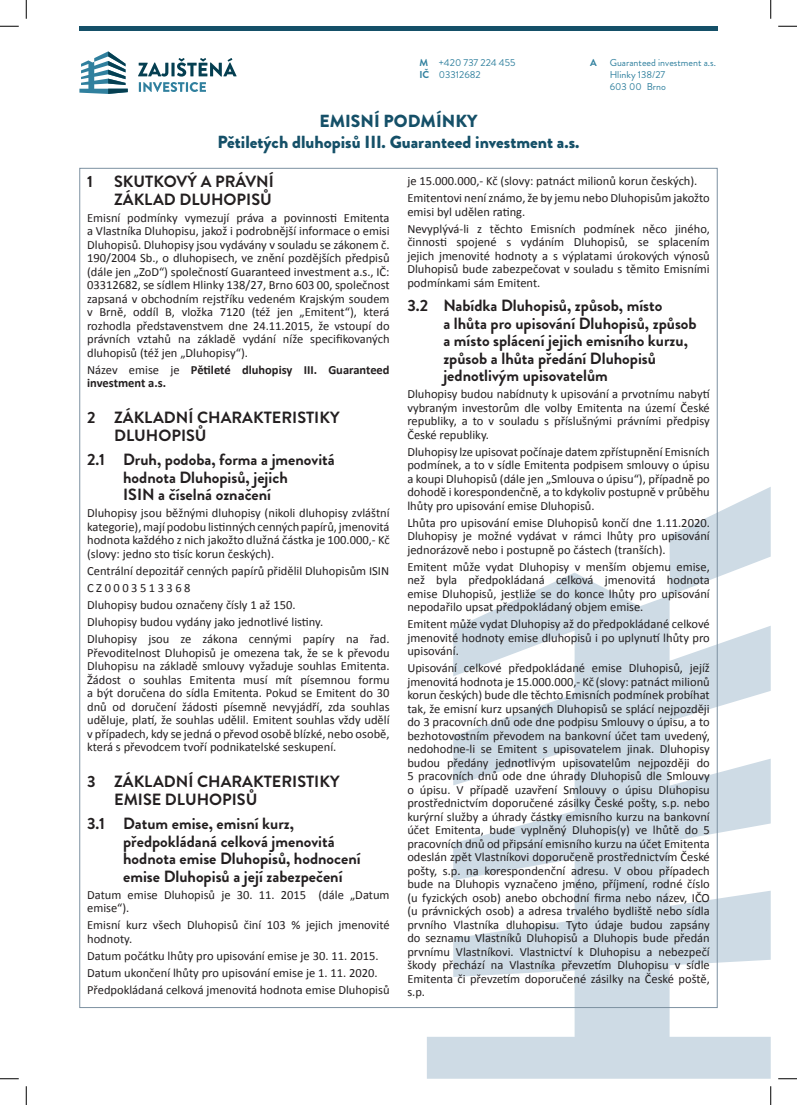
<style>
.page{position:relative;width:797px;height:1105px;background:#fff}
.page>*{position:absolute;margin:0;border:0;box-sizing:border-box;transform-origin:0 0}
.t1{font:900 17.5px/21px "Brandon Grotesque";color:#155068;text-align:center}
.t2{font:700 16.25px/17.5px "Brandon Grotesque";color:#231f20}
.t3{font:12.5px/13.5px "Calibri";color:#231f20;text-align:justify}
.t4{font:700 12.5px/13.5px "Calibri";color:#231f20}
.t5{font:10px/12px "Brandon Grotesque";color:#30809e}
.t6{font:700 10px/12px "Brandon Grotesque";color:#30809e}
.s1{font-weight:400}
</style>
<div class="page">
<svg style="left:427px;top:487px;width:343px;height:592px;fill:#cedbe5"></svg>
<svg style="left:79px;top:51px;width:49px;height:43px"></svg>
<svg style="left:138px;top:58px;width:99px;height:34px"></svg>
<div style="left:79px;top:26px;width:638px;height:5px;background:#155068"></div>
<svg style="left:0;top:25px;width:19px;height:2px"></svg>
<svg style="left:778px;top:25px;width:19px;height:2px"></svg>
<svg style="left:0;top:1078px;width:19px;height:1px"></svg>
<svg style="left:778px;top:1078px;width:19px;height:1px"></svg>
<svg style="left:25px;top:0;width:2px;height:19px"></svg>
<svg style="left:25px;top:1086px;width:2px;height:19px"></svg>
<svg style="left:770px;top:0;width:1px;height:19px"></svg>
<svg style="left:770px;top:1086px;width:1px;height:19px"></svg>
<p class="t6" style="left:419px;top:57px;width:11px">M<br>IČ</p>
<p class="t5" style="left:439px;top:57px;width:78px">+420 737 224 455</p>
<p class="t6" style="left:590px;top:57px;width:8px">A</p>
<p class="t5" style="left:439px;top:69px;width:43px">03312682</p>
<h1 class="t1" style="left:217px;top:111px;width:363px">EMISNÍ PODMÍNKY<br>Pětiletých dluhopisů III. Guaranteed investment a.s.</h1>
<p class="t5" style="left:610px;top:57px;width:108px">Guaranteed investment a.s.<br>Hlinky 138/27<br>603 00 Brno</p>
<h2 class="t2" style="left:87px;top:173px;width:7px">1</h2>
<h2 class="t2" style="left:114px;top:173px;width:161px">SKUTKOVÝ A PRÁVNÍ<br>ZÁKLAD DLUHOPISŮ</h2>
<p class="t3" style="left:87px;top:210px;width:304px">Emisní podmínky vymezují práva a povinnosti Emitenta a Vlastníka Dluhopisu, jakož i podrobnější informace o emisi Dluhopisů. Dluhopisy jsou vydávány v souladu se zákonem č.<br>190/2004 Sb., o dluhopisech, ve znění pozdějších předpisů (dále jen „ZoD“) společností Guaranteed investment a.s., IČ:<br>03312682, se sídlem Hlinky 138/27, Brno 603 00, společnost zapsaná v obchodním rejstříku vedeném Krajským soudem v Brně, oddíl B, vložka 7120 (též jen „Emitent“), která rozhodla představenstvem dne 24.11.2015, že vstoupí do právních vztahů na základě vydání níže specifikovaných dluhopisů (též jen „Dluhopisy“).</p>
<p class="t4" style="left:87px;top:362px;width:304px"><span class="s1">Název emise je</span> Pětileté dluhopisy III. Guaranteed investment a.s.</p>
<h2 class="t2" style="left:114px;top:409px;width:227px;text-indent:-27px">2 ZÁKLADNÍ CHARAKTERISTIKY<br>DLUHOPISŮ</h2>
<h2 class="t2" style="left:123px;top:451px;width:213px;text-indent:-36px">2.1 Druh, podoba, forma a jmenovitá hodnota Dluhopisů, jejich<br>ISIN a číselná označení</h2>
<p class="t3" style="left:87px;top:506px;width:304px">Dluhopisy jsou běžnými dluhopisy (nikoli dluhopisy zvláštní kategorie), mají podobu listinných cenných papírů, jmenovitá hodnota každého z nich jakožto dlužná částka je 100.000,- Kč (slovy: jedno sto tisíc korun českých).</p>
<p class="t3" style="left:87px;top:562px;width:304px;line-height:17px;text-align:left">Centrální depozitář cenných papírů přidělil Dluhopisům ISIN CZ0003513368<br>Dluhopisy budou označeny čísly 1 až 150.<br>Dluhopisy budou vydány jako jednotlivé listiny.<br>Dluhopisy jsou ze zákona cennými papíry na řad.</p>
<p class="t3" style="left:87px;top:645px;width:304px">Převoditelnost Dluhopisů je omezena tak, že se k převodu Dluhopisu na základě smlouvy vyžaduje souhlas Emitenta.<br>Žádost o souhlas Emitenta musí mít písemnou formu a být doručena do sídla Emitenta. Pokud se Emitent do 30 dnů od doručení žádosti písemně nevyjádří, zda souhlas uděluje, platí, že souhlas udělil. Emitent souhlas vždy udělí v případech, kdy se jedná o převod osobě blízké, nebo osobě, která s převodcem tvoří podnikatelské seskupení.</p>
<h2 class="t2" style="left:114px;top:773px;width:227px;text-indent:-27px">3 ZÁKLADNÍ CHARAKTERISTIKY<br>EMISE DLUHOPISŮ</h2>
<h2 class="t2" style="left:123px;top:815px;width:239px;text-indent:-36px">3.1 Datum emise, emisní kurz, předpokládaná celková jmenovitá hodnota emise Dluhopisů, hodnocení emise Dluhopisů a její zabezpečení</h2>
<p class="t3" style="left:87px;top:888px;width:304px">Datum emise Dluhopisů je 30. 11. 2015 (dále „Datum emise“).</p>
<p class="t3" style="left:87px;top:918px;width:304px">Emisní kurz všech Dluhopisů činí 103 % jejich jmenovité hodnoty.</p>
<p class="t3" style="left:87px;top:947px;width:304px;line-height:17px;text-align:left">Datum počátku lhůty pro upisování emise je 30. 11. 2015.<br>Datum ukončení lhůty pro upisování emise je 1. 11. 2020.<br>Předpokládaná celková jmenovitá hodnota emise Dluhopisů</p>
<p class="t3" style="left:407px;top:172px;width:304px;line-height:17px">je 15.000.000,- Kč (slovy: patnáct milionů korun českých).<br>Emitentovi není známo, že by jemu nebo Dluhopisům jakožto</p>
<p class="t3" style="left:407px;top:203px;width:304px;line-height:17px">emisi byl udělen rating.<br>Nevyplývá-li z těchto Emisních podmínek něco jiného,</p>
<p class="t3" style="left:407px;top:235px;width:304px">činnosti spojené s vydáním Dluhopisů, se splacením jejich jmenovité hodnoty a s výplatami úrokových výnosů Dluhopisů bude zabezpečovat v souladu s těmito Emisními podmínkami sám Emitent.</p>
<h2 class="t2" style="left:443px;top:297px;width:255px;text-indent:-36px">3.2 Nabídka Dluhopisů, způsob, místo<br>a lhůta pro upisování Dluhopisů, způsob a místo splácení jejich emisního kurzu, způsob a lhůta předání Dluhopisů jednotlivým upisovatelům</h2>
<p class="t3" style="left:407px;top:387px;width:304px">Dluhopisy budou nabídnuty k upisování a prvotnímu nabytí vybraným investorům dle volby Emitenta na území České republiky, a to v souladu s příslušnými právními předpisy České republiky.</p>
<p class="t3" style="left:407px;top:445px;width:304px">Dluhopisy lze upisovat počínaje datem zpřístupnění Emisních podmínek, a to v sídle Emitenta podpisem smlouvy o úpisu a koupi Dluhopisů (dále jen „Smlouva o úpisu“), případně po dohodě i korespondenčně, a to kdykoliv postupně v průběhu lhůty pro upisování emise Dluhopisů.</p>
<p class="t3" style="left:407px;top:516px;width:304px">Lhůta pro upisování emise Dluhopisů končí dne 1.11.2020.<br>Dluhopisy je možné vydávat v rámci lhůty pro upisování jednorázově nebo i postupně po částech (tranších).</p>
<p class="t3" style="left:407px;top:560px;width:304px">Emitent může vydat Dluhopisy v menším objemu emise, než byla předpokládaná celková jmenovitá hodnota emise Dluhopisů, jestliže se do konce lhůty pro upisování nepodařilo upsat předpokládaný objem emise.</p>
<p class="t3" style="left:407px;top:617px;width:304px">Emitent může vydat Dluhopisy až do předpokládané celkové jmenovité hodnoty emise dluhopisů i po uplynutí lhůty pro upisování.</p>
<p class="t3" style="left:407px;top:661px;width:304px">Upisování celkové předpokládané emise Dluhopisů, jejíž jmenovitá hodnota je 15.000.000,- Kč (slovy: patnáct milionů korun českých) bude dle těchto Emisních podmínek probíhat tak, že emisní kurz upsaných Dluhopisů se splácí nejpozději do 3 pracovních dnů ode dne podpisu Smlouvy o úpisu, a to bezhotovostním převodem na bankovní účet tam uvedený, nedohodne-li se Emitent s upisovatelem jinak. Dluhopisy budou předány jednotlivým upisovatelům nejpozději do 5 pracovních dnů ode dne úhrady Dluhopisů dle Smlouvy o úpisu. V případě uzavření Smlouvy o úpisu Dluhopisu prostřednictvím doporučené zásilky České pošty, s.p. nebo kurýrní služby a úhrady částky emisního kurzu na bankovní účet Emitenta, bude vyplněný Dluhopis(y) ve lhůtě do 5 pracovních dnů od připsání emisního kurzu na účet Emitenta odeslán zpět Vlastníkovi doporučeně prostřednictvím České pošty, s.p. na korespondenční adresu. V obou případech bude na Dluhopis vyznačeno jméno, příjmení, rodné číslo (u fyzických osob) anebo obchodní firma nebo název, IČO (u právnických osob) a adresa trvalého bydliště nebo sídla prvního Vlastníka dluhopisu. Tyto údaje budou zapsány do seznamu Vlastníků Dluhopisů a Dluhopis bude předán prvnímu Vlastníkovi. Vlastnictví k Dluhopisu a nebezpečí škody přechází na Vlastníka převzetím Dluhopisu v sídle Emitenta či převzetím doporučené zásilky na České poště, s.p.</p>
</div>
